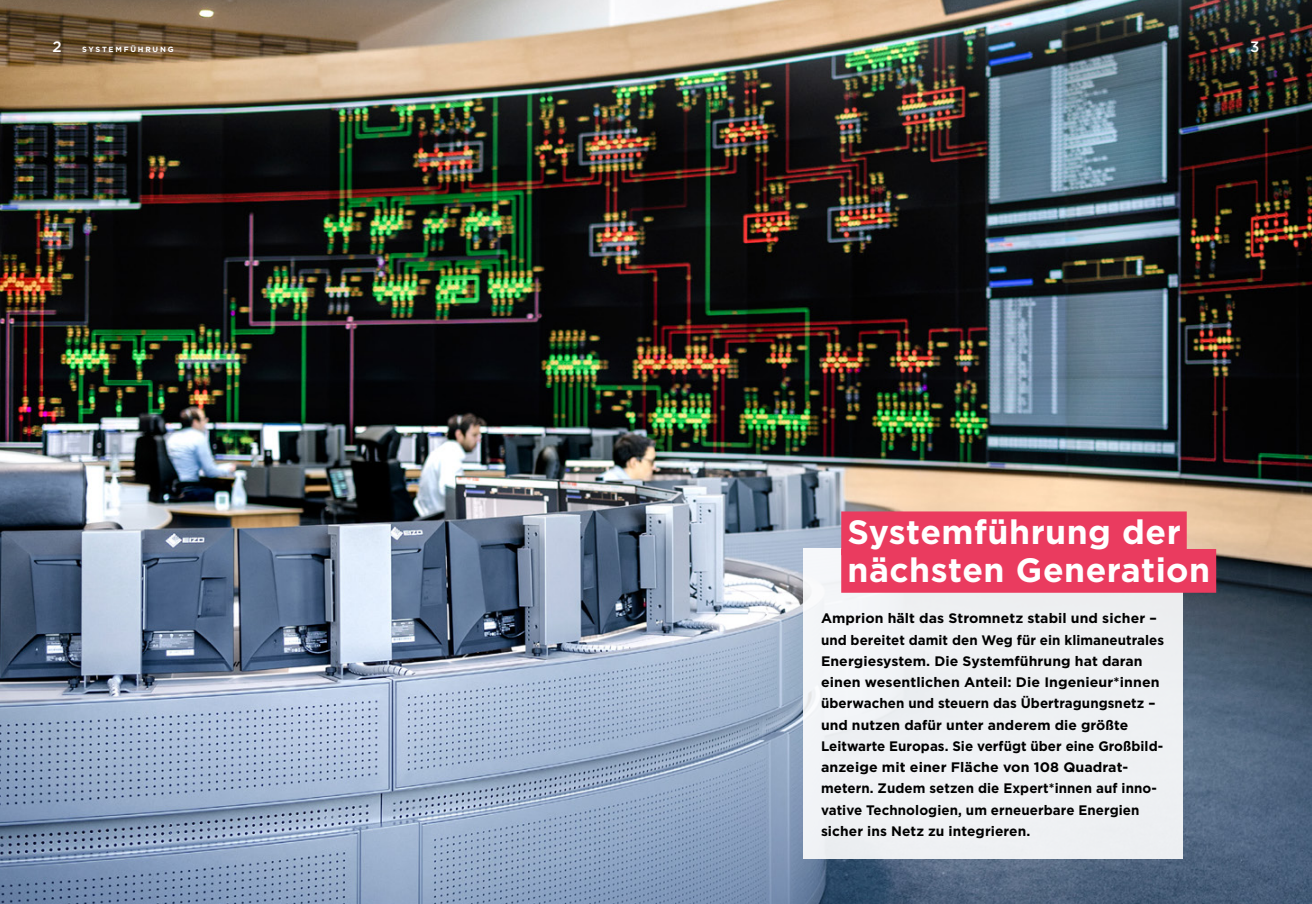
<style>
.page{position:relative;width:1312px;height:904px;background:#fff}
.page>*{position:absolute;margin:0;border:0;box-sizing:border-box;transform-origin:0 0}
.t1{font:700 33.75px/37.5px "Gotham";letter-spacing:.015em;color:#fff}
.t2{font:500 15px "Gotham";color:#fff}
.t3{font:700 13.75px/21.2px "Gotham";letter-spacing:.005em;color:#000}
.t4{font:700 7.5px "Gotham";letter-spacing:.235em;color:#fff}
</style>
<div class="page">
<img style="left:0;top:0;width:1311px;height:904px">
<div style="left:803px;top:548px;width:379px;height:311px;background:#eef1f3"></div>
<div style="left:841px;top:511px;width:345px;height:44px;background:#ea3b5f"></div>
<div style="left:841px;top:549px;width:374px;height:43px;background:#ea3b5f"></div>
<p class="t2" style="left:52px;top:37px;width:11px">2</p>
<p class="t4" style="left:82px;top:45px;width:93px">SYSTEMFÜHRUNG</p>
<p class="t2" style="left:1249px;top:37px;width:11px">3</p>
<h1 class="t1" style="left:847px;top:513px;width:364px">Systemführung der nächsten Generation</h1>
<p class="t3" style="left:820px;top:607px;width:344px">Amprion hält das Stromnetz stabil und sicher – und bereitet damit den Weg für ein klimaneutrales Energiesystem. Die Systemführung hat daran einen wesentlichen Anteil: Die Ingenieur*innen überwachen und steuern das Übertragungsnetz – und nutzen dafür unter anderem die größte Leitwarte Europas. Sie verfügt über eine Großbild&shy;anzeige mit einer Fläche von 108 Quadrat&shy;metern. Zudem setzen die Expert*innen auf inno&shy;vative Technologien, um erneuerbare Energien sicher ins Netz zu integrieren.</p>
</div>
